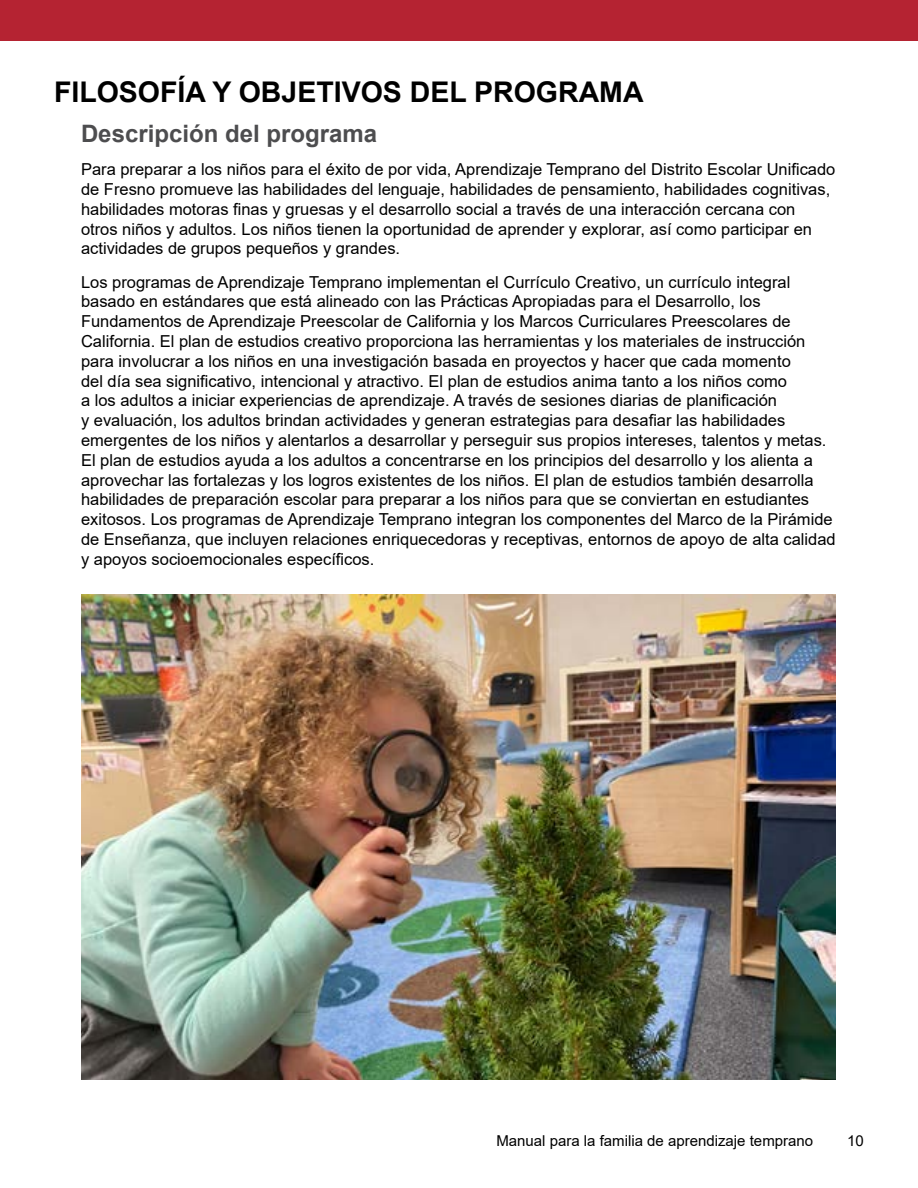
<style>
.page{position:relative;width:918px;height:1188px;background:#fff}
.page>*{position:absolute;margin:0;border:0;box-sizing:border-box;transform-origin:0 0}
.t1{font:700 28.5px "Arial";color:#000}
.t2{font:700 24px "Arial";color:#4d4d4f}
.t3{font:16.5px/19.8px "Arial";color:#000}
.t4{font:15px "Arial";color:#000}
</style>
<div class="page">
<div style="left:0;top:0;width:918px;height:40px;background:#b52332"></div>
<img style="left:81px;top:594px;width:755px;height:486px">
<h1 class="t1" style="left:54px;top:72px;width:591px">FILOSOFÍA Y OBJETIVOS DEL PROGRAMA</h1>
<h2 class="t2" style="left:81px;top:117px;width:298px">Descripción del programa</h2>
<p class="t3" style="left:81px;top:159px;width:756px">Para preparar a los niños para el éxito de por vida, Aprendizaje Temprano del Distrito Escolar Unificado de Fresno promueve las habilidades del lenguaje, habilidades de pensamiento, habilidades cognitivas, habilidades motoras finas y gruesas y el desarrollo social a través de una interacción cercana con otros niños y adultos. Los niños tienen la oportunidad de aprender y explorar, así como participar en actividades de grupos pequeños y grandes.</p>
<p class="t3" style="left:81px;top:272px;width:756px">Los programas de Aprendizaje Temprano implementan el Currículo Creativo, un currículo integral basado en estándares que está alineado con las Prácticas Apropiadas para el Desarrollo, los Fundamentos de Aprendizaje Preescolar de California y los Marcos Curriculares Preescolares de California. El plan de estudios creativo proporciona las herramientas y los materiales de instrucción para involucrar a los niños en una investigación basada en proyectos y hacer que cada momento<br>del día sea significativo, intencional y atractivo. El plan de estudios anima tanto a los niños como<br>a los adultos a iniciar experiencias de aprendizaje. A través de sesiones diarias de planificación<br>y evaluación, los adultos brindan actividades y generan estrategias para desafiar las habilidades emergentes de los niños y alentarlos a desarrollar y perseguir sus propios intereses, talentos y metas.<br>El plan de estudios ayuda a los adultos a concentrarse en los principios del desarrollo y los alienta a aprovechar las fortalezas y los logros existentes de los niños. El plan de estudios también desarrolla habilidades de preparación escolar para preparar a los niños para que se conviertan en estudiantes exitosos. Los programas de Aprendizaje Temprano integran los componentes del Marco de la Pirámide de Enseñanza, que incluyen relaciones enriquecedoras y receptivas, entornos de apoyo de alta calidad y apoyos socioemocionales específicos.</p>
<p class="t4" style="left:496px;top:1130px;width:318px">Manual para la familia de aprendizaje temprano</p>
<p class="t4" style="left:847px;top:1130px;width:18px">10</p>
</div>
